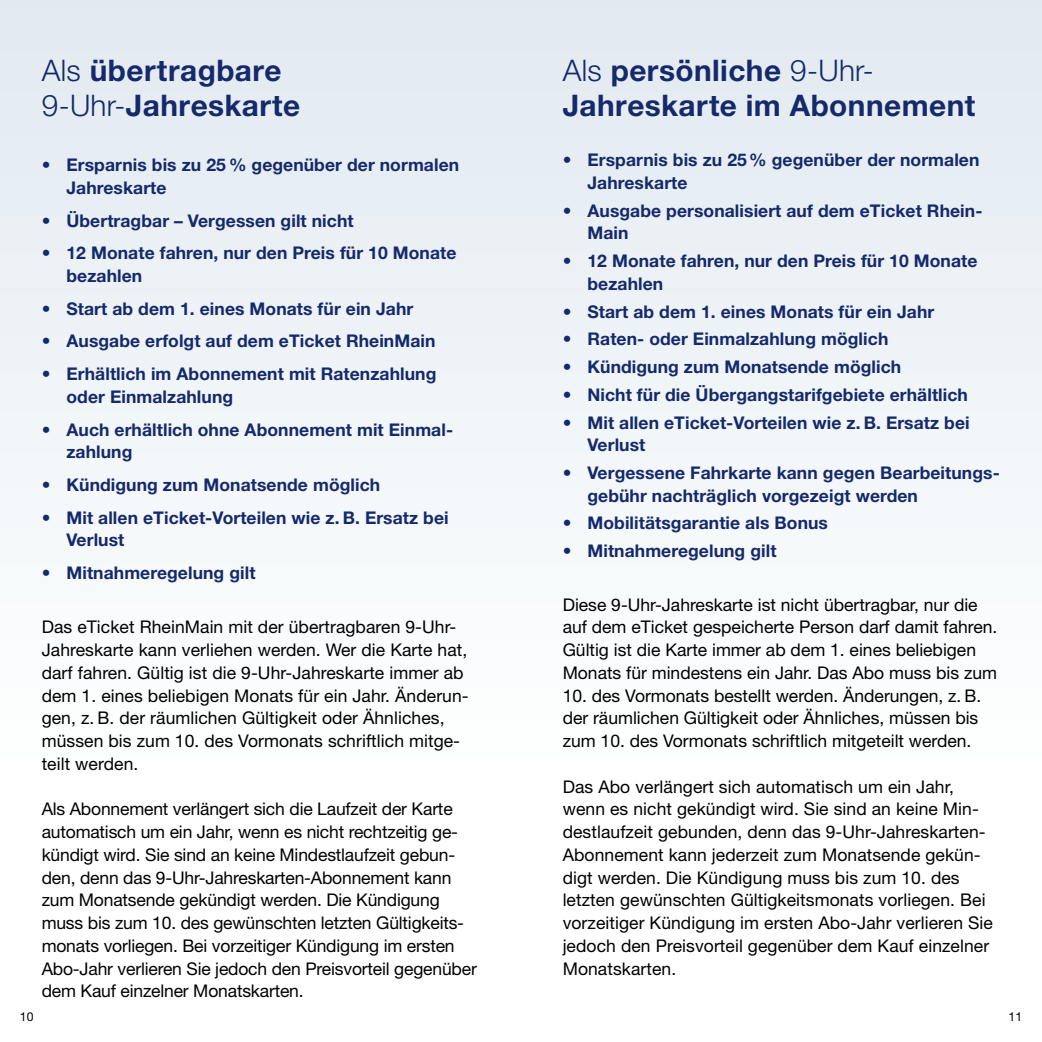
<style>
.page{position:relative;width:1042px;height:1042px;background:#fff}
.page>*{position:absolute;margin:0;border:0;box-sizing:border-box;transform-origin:0 0}
.t1{font:700 29.75px/35px "Helvetica Neue LT Std";letter-spacing:.015em;color:#15296b}
.t2{font:17.5px/22.8px "Helvetica Neue LT Std";color:#000}
.t3{font:700 17.5px/22.8px "Helvetica Neue LT Std";letter-spacing:.005em;color:#15296b}
.t4{font:12.25px "Helvetica Neue LT Std";color:#000}
.s1{font-weight:300}
.s2{font-weight:400}
</style>
<div class="page">
<h1 class="t1" style="left:42px;top:52px;width:260px"><span class="s1">Als</span> übertragbare<br><span class="s1">9-Uhr-</span>Jahreskarte</h1>
<p class="t3" style="left:66px;top:153px;width:394px;text-indent:-25px"><span class="s2">•</span> Ersparnis bis zu 25 % gegenüber der normalen<br>Jahreskarte</p>
<p class="t3" style="left:42px;top:209px;width:313px"><span class="s2">•</span> Übertragbar – Vergessen gilt nicht</p>
<p class="t3" style="left:66px;top:241px;width:391px;text-indent:-25px"><span class="s2">•</span> 12 Monate fahren, nur den Preis für 10 Monate bezahlen</p>
<p class="t3" style="left:42px;top:297px;width:373px"><span class="s2">•</span> Start ab dem 1. eines Monats für ein Jahr</p>
<p class="t3" style="left:42px;top:329px;width:395px"><span class="s2">•</span> Ausgabe erfolgt auf dem eTicket RheinMain</p>
<p class="t3" style="left:66px;top:362px;width:371px;text-indent:-25px"><span class="s2">•</span> Erhältlich im Abonnement mit Ratenzahlung oder Einmalzahlung</p>
<p class="t3" style="left:66px;top:417px;width:388px;text-indent:-25px"><span class="s2">•</span> Auch erhältlich ohne Abonnement mit Einmal&shy;zahlung</p>
<p class="t3" style="left:42px;top:473px;width:340px"><span class="s2">•</span> Kündigung zum Monatsende möglich</p>
<p class="t3" style="left:66px;top:506px;width:384px;text-indent:-25px"><span class="s2">•</span> Mit allen eTicket-Vorteilen wie z. B. Ersatz bei<br>Verlust</p>
<p class="t3" style="left:42px;top:561px;width:215px"><span class="s2">•</span> Mitnahmeregelung gilt</p>
<p class="t2" style="left:42px;top:615px;width:428px">Das eTicket RheinMain mit der übertragbaren 9-Uhr-Jahreskarte kann verliehen werden. Wer die Karte hat, darf fahren. Gültig ist die 9-Uhr-Jahreskarte immer ab dem 1. eines beliebigen Monats für ein Jahr. Änderun&shy;gen, z. B. der räumlichen Gültigkeit oder Ähnliches, müssen bis zum 10. des Vormonats schriftlich mitge&shy;teilt werden.</p>
<p class="t2" style="left:42px;top:797px;width:437px">Als Abonnement verlängert sich die Laufzeit der Karte automatisch um ein Jahr, wenn es nicht rechtzeitig ge&shy;kündigt wird. Sie sind an keine Mindestlaufzeit gebun&shy;den, denn das 9-Uhr-Jahreskarten-Abonnement kann zum Monatsende gekündigt werden. Die Kündigung muss bis zum 10. des gewünschten letzten Gültigkeits&shy;monats vorliegen. Bei vorzeitiger Kündigung im ersten Abo-Jahr verlieren Sie jedoch den Preisvorteil gegenüber dem Kauf einzelner Monatskarten.</p>
<h1 class="t1" style="left:563px;top:52px;width:414px"><span class="s1">Als</span> persönliche <span class="s1">9-Uhr-<br></span>Jahreskarte im Abonnement</h1>
<p class="t3" style="left:587px;top:148px;width:393px;text-indent:-25px"><span class="s2">•</span> Ersparnis bis zu 25 % gegenüber der normalen<br>Jahreskarte</p>
<p class="t3" style="left:587px;top:199px;width:396px;text-indent:-25px"><span class="s2">•</span> Ausgabe personalisiert auf dem eTicket Rhein-<br>Main</p>
<p class="t3" style="left:587px;top:249px;width:391px;text-indent:-25px"><span class="s2">•</span> 12 Monate fahren, nur den Preis für 10 Monate bezahlen</p>
<p class="t3" style="left:563px;top:300px;width:373px"><span class="s2">•</span> Start ab dem 1. eines Monats für ein Jahr</p>
<p class="t3" style="left:563px;top:327px;width:327px"><span class="s2">•</span> Raten- oder Einmalzahlung möglich</p>
<p class="t3" style="left:563px;top:355px;width:340px"><span class="s2">•</span> Kündigung zum Monatsende möglich</p>
<p class="t3" style="left:563px;top:383px;width:407px"><span class="s2">•</span> Nicht für die Übergangstarifgebiete erhältlich</p>
<p class="t3" style="left:587px;top:410px;width:384px;text-indent:-25px"><span class="s2">•</span> Mit allen eTicket-Vorteilen wie z. B. Ersatz bei<br>Verlust</p>
<p class="t3" style="left:587px;top:461px;width:414px;text-indent:-25px"><span class="s2">•</span> Vergessene Fahrkarte kann gegen Bearbeitungs&shy;gebühr nachträglich vorgezeigt werden</p>
<p class="t3" style="left:563px;top:511px;width:267px"><span class="s2">•</span> Mobilitätsgarantie als Bonus</p>
<p class="t3" style="left:563px;top:539px;width:215px"><span class="s2">•</span> Mitnahmeregelung gilt</p>
<p class="t2" style="left:563px;top:593px;width:436px">Diese 9-Uhr-Jahreskarte ist nicht übertragbar, nur die auf dem eTicket gespeicherte Person darf damit fahren.<br>Gültig ist die Karte immer ab dem 1. eines beliebigen Monats für mindestens ein Jahr. Das Abo muss bis zum</p>
<p class="t2" style="left:563px;top:684px;width:420px">10. des Vormonats bestellt werden. Änderungen, z. B. der räumlichen Gültigkeit oder Ähnliches, müssen bis zum 10. des Vormonats schriftlich mitgeteilt werden.</p>
<p class="t2" style="left:563px;top:775px;width:432px">Das Abo verlängert sich automatisch um ein Jahr, wenn es nicht gekündigt wird. Sie sind an keine Min&shy;destlaufzeit gebunden, denn das 9-Uhr-Jahreskarten-Abonnement kann jederzeit zum Monatsende gekün&shy;digt werden. Die Kündigung muss bis zum 10. des letzten gewünschten Gültigkeitsmonats vorliegen. Bei vorzeitiger Kündigung im ersten Abo-Jahr verlieren Sie jedoch den Preisvorteil gegenüber dem Kauf einzelner Monatskarten.</p>
<p class="t4" style="left:20px;top:1009px;width:15px">10</p>
<p class="t4" style="left:1008px;top:1009px;width:15px">11</p>
</div>
